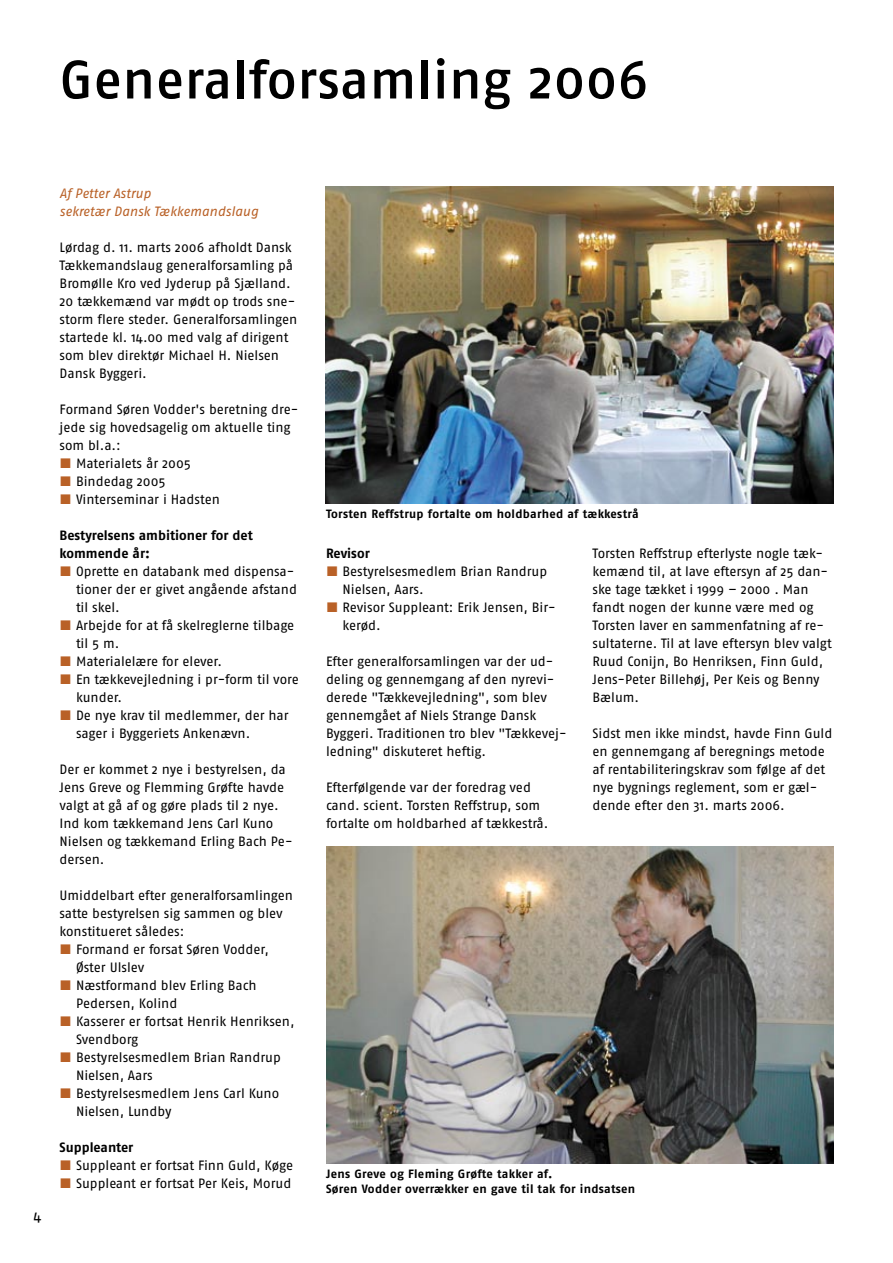
<style>
.page{position:relative;width:893px;height:1263px;background:#fff}
.page>*{position:absolute;margin:0;border:0;box-sizing:border-box;transform-origin:0 0}
.t1{font:54px "Fago No Med";letter-spacing:.01em;color:#000}
.t2{font:13.5px/18px "Fago No";letter-spacing:-.005em;color:#000}
.t3{font:700 13.5px "Fago No";color:#000}
.t4{font:italic 13.5px/18px "Fago No";letter-spacing:-.005em;color:#b96127}
.t5{font:700 12px/14.4px "Fago No";letter-spacing:.02em;color:#000}
.s1{font-family:"Fago No Regular Expert";color:#b96127}
.s2{font-weight:700}
</style>
<div class="page">
<img style="left:326px;top:846px;width:507px;height:317px">
<img style="left:326px;top:187px;width:507px;height:316px">
<h1 class="t1" style="left:60px;top:49px;width:591px">Generalforsamling 2006</h1>
<p class="t4" style="left:60px;top:184px;width:200px">Af Petter Astrup<br>sekretær Dansk Tækkemandslaug</p>
<p class="t2" style="left:60px;top:238px;width:239px">Lørdag d. 11. marts 2006 afholdt Dansk Tækkemandslaug generalforsamling på Bromølle Kro ved Jyderup på Sjælland.<br>20 tækkemænd var mødt op trods sne&shy;storm flere steder. Generalforsamlingen startede kl. 14.00 med valg af dirigent som blev direktør Michael H. Nielsen Dansk Byggeri.</p>
<p class="t2" style="left:60px;top:400px;width:240px">Formand Søren Vodder's beretning dre&shy;jede sig hovedsagelig om aktuelle ting som bl.a.:<br><span class="s1">2</span> Materialets år 2005<br><span class="s1">2</span> Bindedag 2005<br><span class="s1">2</span> Vinterseminar i Hadsten</p>
<p class="t3" style="left:60px;top:527px;width:195px">Bestyrelsens ambitioner for det</p>
<p class="t3" style="left:60px;top:545px;width:92px">kommende år:</p>
<p class="t2" style="left:60px;top:562px;width:236px"><span class="s1">2</span> Oprette en databank med dispensa-</p>
<p class="t2" style="left:76px;top:580px;width:222px">tioner der er givet angående afstand</p>
<p class="t2" style="left:76px;top:598px;width:45px">til skel.</p>
<p class="t2" style="left:60px;top:616px;width:236px"><span class="s1">2</span> Arbejde for at få skelreglerne tilbage</p>
<p class="t2" style="left:76px;top:634px;width:45px">til 5 m.</p>
<p class="t2" style="left:60px;top:652px;width:164px"><span class="s1">2</span> Materialelære for elever.</p>
<p class="t2" style="left:60px;top:670px;width:241px"><span class="s1">2</span> En tækkevejledning i pr-form til vore</p>
<p class="t2" style="left:76px;top:688px;width:48px">kunder.</p>
<p class="t2" style="left:60px;top:706px;width:231px"><span class="s1">2</span> De nye krav til medlemmer, der har</p>
<p class="t2" style="left:76px;top:724px;width:176px">sager i Byggeriets Ankenævn.</p>
<p class="t2" style="left:60px;top:760px;width:235px">Der er kommet 2 nye i bestyrelsen, da<br>Jens Greve og Flemming Grøfte havde valgt at gå af og gøre plads til 2 nye.<br>Ind kom tækkemand Jens Carl Kuno<br>Nielsen og tækkemand Erling Bach Pe&shy;dersen.</p>
<p class="t2" style="left:60px;top:886px;width:235px">Umiddelbart efter generalforsamlingen</p>
<p class="t2" style="left:60px;top:904px;width:225px">satte bestyrelsen sig sammen og blev</p>
<p class="t2" style="left:60px;top:922px;width:126px">konstitueret således:</p>
<p class="t2" style="left:60px;top:940px;width:211px"><span class="s1">2</span> Formand er forsat Søren Vodder,</p>
<p class="t2" style="left:76px;top:958px;width:70px">Øster Ulslev</p>
<p class="t2" style="left:60px;top:976px;width:198px"><span class="s1">2</span> Næstformand blev Erling Bach</p>
<p class="t2" style="left:76px;top:994px;width:103px">Pedersen, Kolind</p>
<p class="t2" style="left:60px;top:1012px;width:236px"><span class="s1">2</span> Kasserer er fortsat Henrik Henriksen,</p>
<p class="t2" style="left:76px;top:1030px;width:64px">Svendborg</p>
<p class="t2" style="left:60px;top:1048px;width:223px"><span class="s1">2</span> Bestyrelsesmedlem Brian Randrup</p>
<p class="t2" style="left:76px;top:1066px;width:78px">Nielsen, Aars</p>
<p class="t2" style="left:60px;top:1084px;width:221px"><span class="s1">2</span> Bestyrelsesmedlem Jens Carl Kuno</p>
<p class="t2" style="left:76px;top:1102px;width:97px">Nielsen, Lundby</p>
<p class="t2" style="left:60px;top:1138px;width:235px"><span class="s2">Suppleanter<br></span><span class="s1">2</span> Suppleant er fortsat Finn Guld, Køge<br><span class="s1">2</span> Suppleant er fortsat Per Keis, Morud</p>
<p class="t5" style="left:326px;top:506px;width:314px">Torsten Reffstrup fortalte om holdbarhed af tækkestrå</p>
<p class="t2" style="left:592px;top:544px;width:241px">Torsten Reffstrup efterlyste nogle tæk&shy;kemænd til, at lave eftersyn af 25 dan&shy;ske tage tækket i 1999 – 2000 . Man fandt nogen der kunne være med og Torsten laver en sammenfatning af re&shy;sultaterne. Til at lave eftersyn blev valgt Ruud Conijn, Bo Henriksen, Finn Guld, Jens-Peter Billehøj, Per Keis og Benny Bælum.</p>
<p class="t2" style="left:592px;top:724px;width:241px">Sidst men ikke mindst, havde Finn Guld en gennemgang af beregnings metode af rentabiliteringskrav som følge af det nye bygnings reglement, som er gæl&shy;dende efter den 31. marts 2006.</p>
<p class="t3" style="left:326px;top:545px;width:45px">Revisor</p>
<p class="t2" style="left:326px;top:562px;width:223px"><span class="s1">2</span> Bestyrelsesmedlem Brian Randrup</p>
<p class="t2" style="left:342px;top:580px;width:83px">Nielsen, Aars.</p>
<p class="t2" style="left:326px;top:598px;width:231px"><span class="s1">2</span> Revisor Suppleant: Erik Jensen, Bir-</p>
<p class="t2" style="left:342px;top:616px;width:40px">kerød.</p>
<p class="t2" style="left:326px;top:652px;width:242px">Efter generalforsamlingen var der ud&shy;deling og gennemgang af den nyrevi&shy;derede "Tækkevejledning", som blev gennemgået af Niels Strange Dansk Byggeri. Traditionen tro blev "Tækkevej&shy;ledning" diskuteret heftig.</p>
<p class="t2" style="left:326px;top:778px;width:224px">Efterfølgende var der foredrag ved cand. scient. Torsten Reffstrup, som fortalte om holdbarhed af tækkestrå.</p>
<p class="t5" style="left:326px;top:1166px;width:311px">Jens Greve og Fleming Grøfte takker af.<br>Søren Vodder overrækker en gave til tak for indsatsen</p>
</div>
